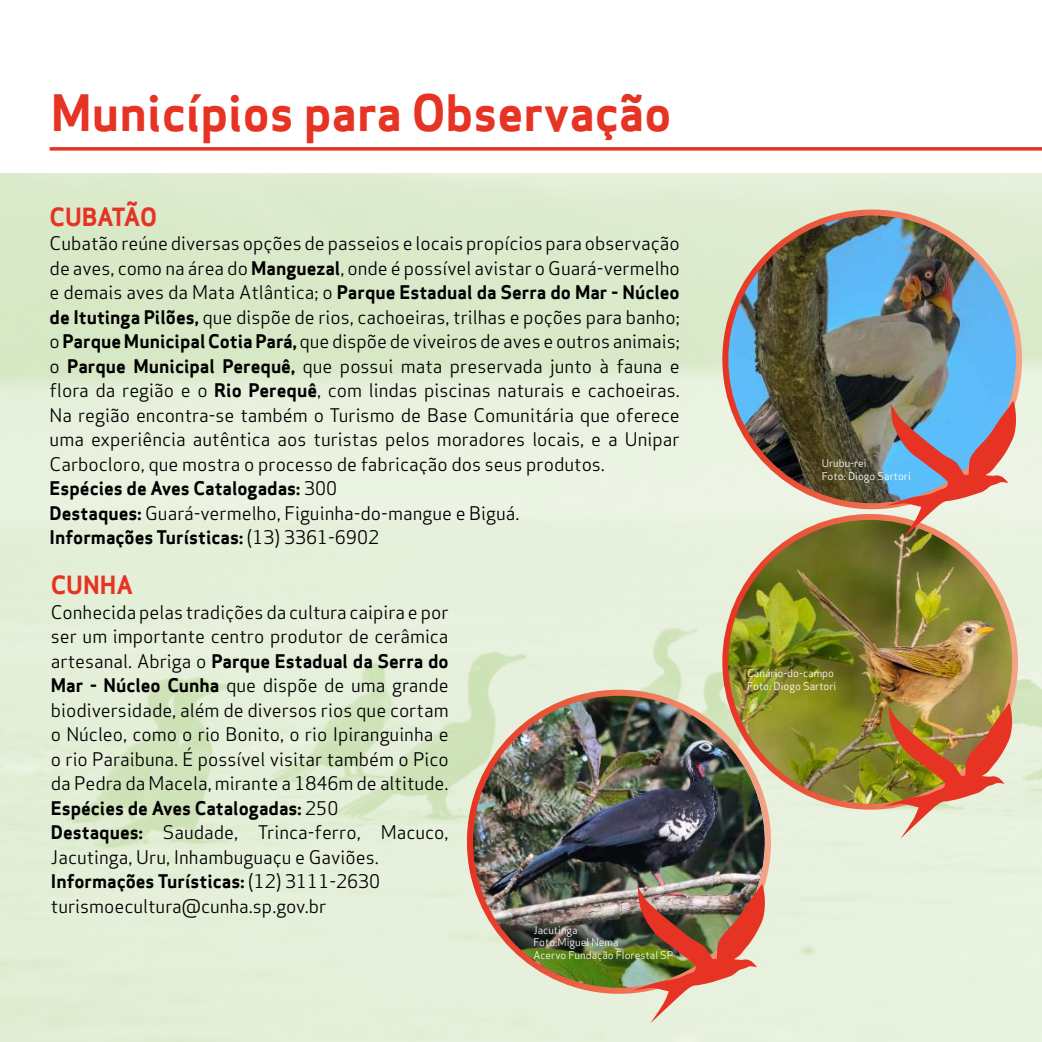
<style>
.page{position:relative;width:1042px;height:1042px;background:#fff}
.page>*{position:absolute;margin:0;border:0;box-sizing:border-box;transform-origin:0 0}
.t1{font:700 49px "Apex Sans";color:#e63323}
.t2{font:700 24.5px "Apex Sans";color:#e63323}
.t3{font:18.38px/24.5px "Apex Sans";color:#000}
.t4{font:10.5px/12.6px "Apex Sans";color:#fff}
.s1{font-weight:700}
</style>
<div class="page">
<svg style="left:50px;top:147px;width:992px;height:4px"></svg>
<img style="left:722px;top:514px;width:296px;height:295px">
<img style="left:883px;top:703px;width:129px;height:135px">
<img style="left:722px;top:209px;width:300px;height:300px">
<svg style="left:885px;top:401px;width:131px;height:137px"></svg>
<img style="left:467px;top:690px;width:304px;height:304px">
<img style="left:632px;top:884px;width:133px;height:139px">
<h1 class="t1" style="left:51px;top:81px;width:622px">Municípios para Observação</h1>
<h2 class="t2" style="left:50px;top:201px;width:109px">CUBATÃO</h2>
<p class="t3" style="left:50px;top:229px;width:632px">Cubatão reúne diversas opções de passeios e locais propícios para observação de aves, como na área do <span class="s1">Manguezal</span>, onde é possível avistar o Guará-vermelho e demais aves da Mata Atlântica; o <span class="s1">Parque Estadual da Serra do Mar - Núcleo de Itutinga Pilões,</span> que dispõe de rios, cachoeiras, trilhas e poções para banho; o <span class="s1">Parque Municipal Cotia Pará,</span> que dispõe de viveiros de aves e outros animais; o <span class="s1">Parque Municipal Perequê,</span> que possui mata preservada junto à fauna e flora da região e o <span class="s1">Rio Perequê</span>, com lindas piscinas naturais e cachoeiras.<br>Na região encontra-se também o Turismo de Base Comunitária que oferece uma experiência autêntica aos turistas pelos moradores locais, e a Unipar Carbocloro, que mostra o processo de fabricação dos seus produtos.<br><span class="s1">Espécies de Aves Catalogadas:</span> 300<br><span class="s1">Destaques:</span> Guará-vermelho, Figuinha-do-mangue e Biguá.<br><span class="s1">Informações Turísticas:</span> (13) 3361-6902</p>
<h2 class="t2" style="left:51px;top:569px;width:84px">CUNHA</h2>
<p class="t3" style="left:51px;top:598px;width:399px">Conhecida pelas tradições da cultura caipira e por ser um importante centro produtor de cerâmica artesanal. Abriga o <span class="s1">Parque Estadual da Serra do Mar - Núcleo Cunha</span> que dispõe de uma grande biodiversidade, além de diversos rios que cortam o Núcleo, como o rio Bonito, o rio Ipiranguinha e o rio Paraibuna. É possível visitar também o Pico da Pedra da Macela, mirante a 1846m de altitude.<br><span class="s1">Espécies de Aves Catalogadas:</span> 250<br><span class="s1">Destaques:</span> Saudade, Trinca-ferro, Macuco, Jacutinga, Uru, Inhambuguaçu e Gaviões.<br><span class="s1">Informações Turísticas:</span> (12) 3111-2630 turismoecultura@cunha.sp.gov.br</p>
<p class="t4" style="left:533px;top:922px;width:141px">Jacutinga<br>Foto:Miguel Nema<br>Acervo Fundação Florestal SP</p>
<p class="t4" style="left:821px;top:456px;width:91px">Urubu-rei<br>Foto: Diogo Sartori</p>
<p class="t4" style="left:747px;top:666px;width:91px">Canário-do-campo<br>Foto: Diogo Sartori</p>
</div>
